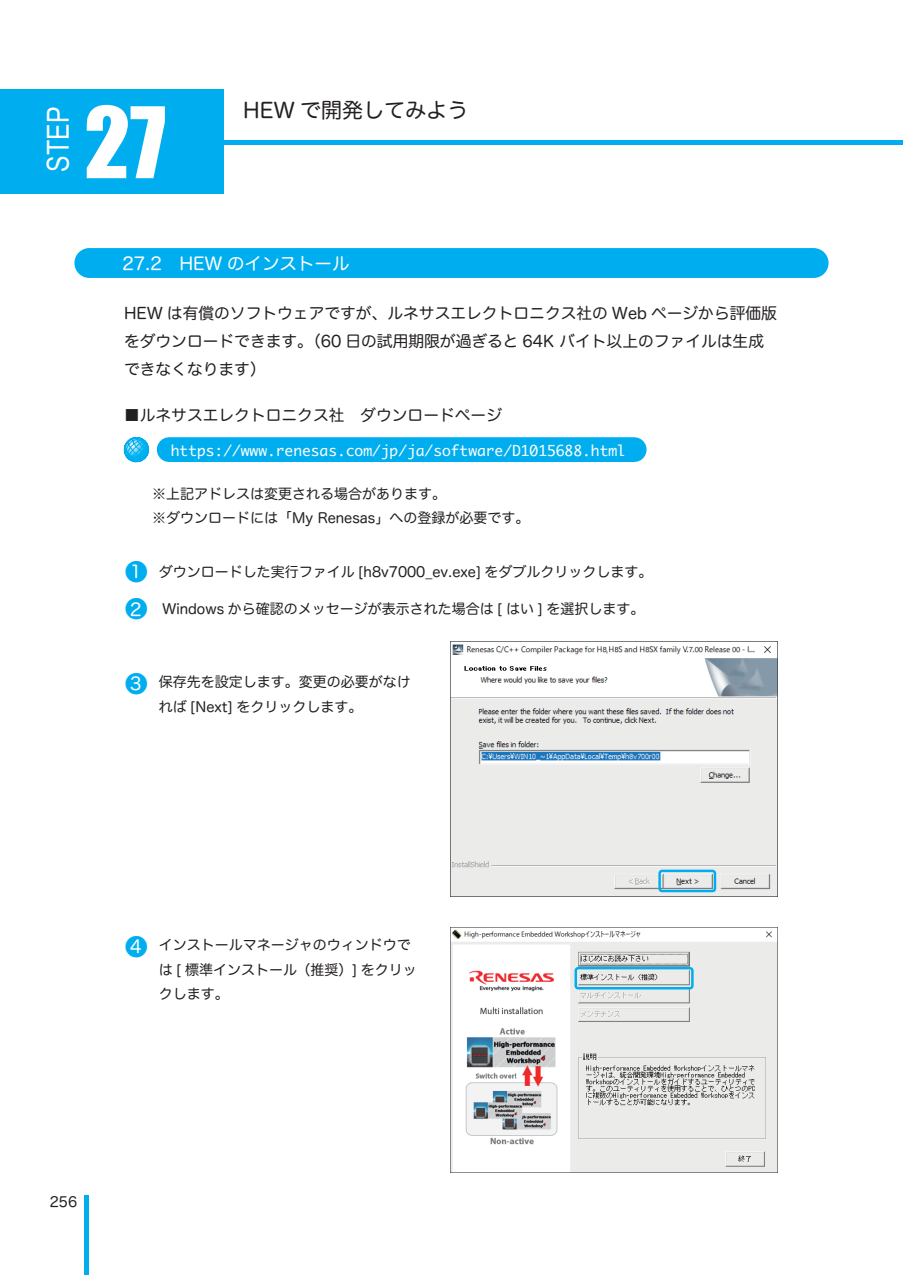
<style>
.page{position:relative;width:903px;height:1275px;background:#fff}
.page>*{position:absolute;margin:0;border:0;box-sizing:border-box;transform-origin:0 0}
.t1{font:91px "Impact";color:#fff}
.t2{font:30.28px "Arial Narrow";color:#fff}
.t3{font:24.5px "Hira Maru Pro W4";color:#00aeef}
.t4{font:21px "Hira Maru Pro W4";color:#231f20}
.t5{font:17.5px "Osaka Mono";color:#fff}
.t6{font:17.5px "Hira Maru Pro W4";color:#fff}
.t7{font:15.75px/27.7px "Hira Maru Pro W4";color:#231f20}
.t8{font:14px/24.5px "Hira Maru Pro W4";color:#231f20}
.s1{font-size:24.5px;color:#00aeef}
.s2{font-size:17.5px;color:#fff}
</style>
<div class="page">
<div style="left:0;top:140px;width:902px;height:5px;background:#00aeef"></div>
<div style="left:0;top:89px;width:223px;height:104px;background:#00aeef"></div>
<div style="left:74px;top:248px;width:754px;height:30px;background:#00aeef;border-radius:15px"></div>
<svg style="left:123px;top:437px;width:27px;height:26px"></svg>
<div style="left:169px;top:437px;width:465px;height:25px;background:#00aeef"></div>
<img style="left:450px;top:642px;width:328px;height:255px">
<img style="left:450px;top:928px;width:328px;height:245px">
<div style="left:658px;top:870px;width:58px;height:22px;border:2px solid #00aeef;border-radius:2px"></div>
<div style="left:574px;top:967px;width:119px;height:22px;border:2px solid #00aeef;border-radius:2px"></div>
<div style="left:84px;top:1195px;width:5px;height:80px;background:#00aeef"></div>
<h2 class="t2" style="left:36px;top:172px;width:66px;rotate:-90deg">STEP</h2>
<h1 class="t1" style="left:84px;top:72px;width:83px">27</h1>
<h3 class="t4" style="left:243px;top:92px;width:227px">HEW で開発してみよう</h3>
<p class="t6" style="left:122px;top:248px;width:229px">27.2　HEW のインストール</p>
<p class="t7" style="left:124px;top:299px;width:654px">HEW は有償のソフトウェアですが、ルネサスエレクトロニクス社の Web ページから評価版をダウンロードできます。（60 日の試用期限が過ぎると 64K バイト以上のファイルは生成できなくなります）</p>
<p class="t7" style="left:124px;top:400px;width:379px">■ルネサスエレクトロニクス社　ダウンロードページ</p>
<p class="t5" style="left:171px;top:441px;width:457px">https://www.renesas.com/jp/ja/software/D1015688.html</p>
<p class="t8" style="left:124px;top:480px;width:407px">　　※上記アドレスは変更される場合があります。<br>　　※ダウンロードには「My Renesas」への登録が必要です。</p>
<p class="t8" style="left:124px;top:559px;width:530px"><span class="s1">●</span><span class="s2">1</span> ダウンロードした実行ファイル [h8v7000_ev.exe] をダブルクリックします。</p>
<p class="t8" style="left:162px;top:596px;width:484px">Windows から確認のメッセージが表示された場合は [ はい ] を選択します。</p>
<h3 class="t3" style="left:124px;top:588px;width:26px">●<span class="s2">2</span></h3>
<h3 class="t3" style="left:124px;top:662px;width:26px">●<span class="s2">3</span></h3>
<p class="t8" style="left:159px;top:669px;width:253px">保存先を設定します。変更の必要がなければ [Next] をクリックします。</p>
<h3 class="t3" style="left:124px;top:925px;width:26px">●<span class="s2">4</span></h3>
<p class="t8" style="left:159px;top:932px;width:259px">インストールマネージャのウィンドウでは [ 標準インストール（推奨）] をクリックします。</p>
<p class="t8" style="left:50px;top:1189px;width:29px">256</p>
</div>
